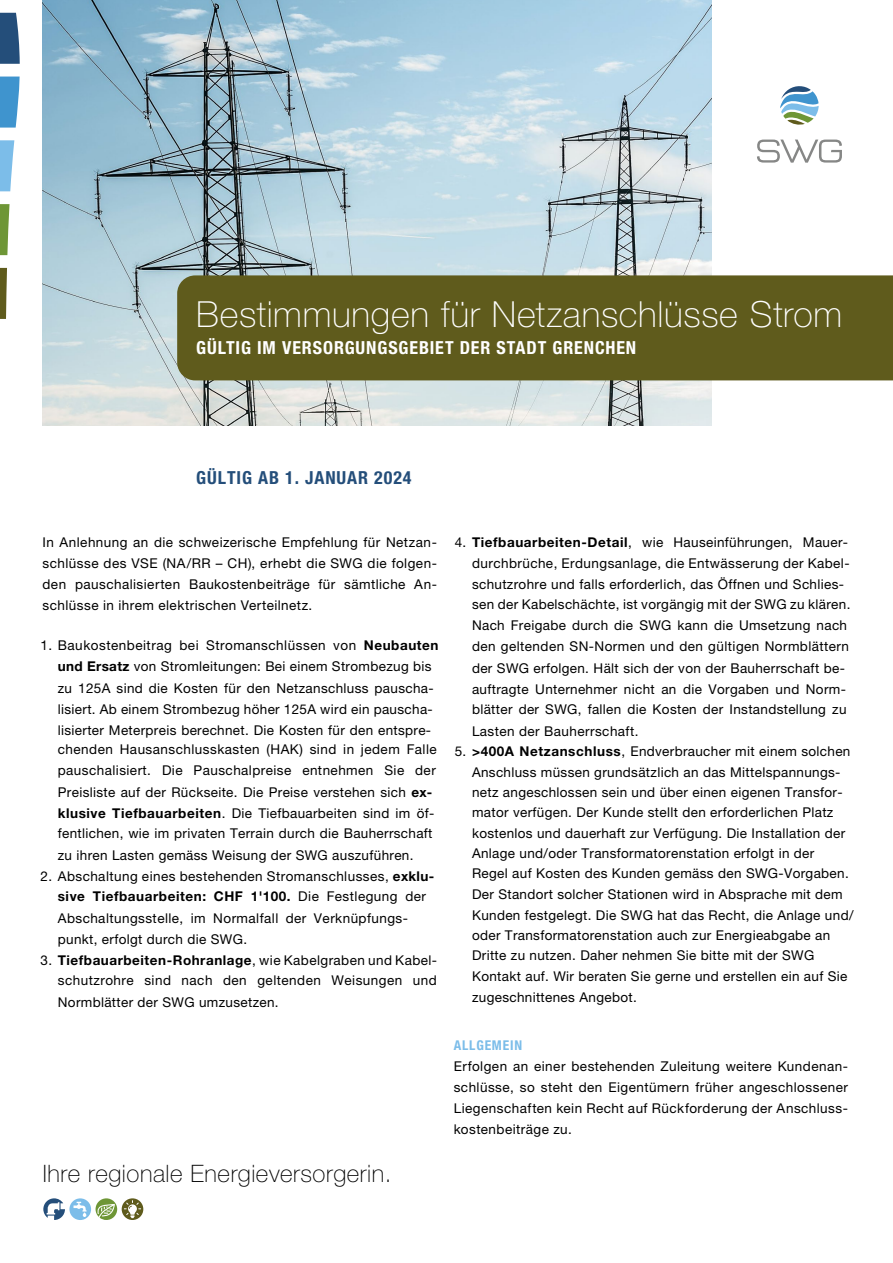
<style>
.page{position:relative;width:893px;height:1263px;background:#fff}
.page>*{position:absolute;margin:0;border:0;box-sizing:border-box;transform-origin:0 0}
.t1{font:100 36px "Helvetica Neue LT Std";letter-spacing:.02em;color:#fff}
.t2{font:100 24px "Helvetica Neue LT Std";letter-spacing:.025em;color:#000}
.t3{font:700 condensed 18px "Helvetica Neue LT Std";letter-spacing:.05em;color:#fff}
.t4{font:700 condensed 18px "Helvetica Neue LT Std";letter-spacing:.05em;color:#244e7a}
.t5{font:13.5px/20.9px "Helvetica Neue LT Std";letter-spacing:.025em;color:#000}
.t6{font:700 condensed 13.5px "Helvetica Neue LT Std";letter-spacing:.06em;color:#7cbde9}
.s1{font-weight:700}
</style>
<div class="page">
<img style="left:43px;top:0;width:668px;height:426px">
<div style="left:177px;top:275px;width:716px;height:105px;background:#5f5b1c"></div>
<svg style="left:69px;top:1198px;width:22px;height:22px"></svg>
<svg style="left:74px;top:1202px;width:13px;height:15px"></svg>
<svg style="left:43px;top:1198px;width:22px;height:22px"></svg>
<svg style="left:96px;top:1198px;width:47px;height:22px"></svg>
<svg style="left:780px;top:86px;width:39px;height:39px"></svg>
<svg style="left:757px;top:140px;width:85px;height:23px"></svg>
<svg style="left:0;top:13px;width:20px;height:51px"></svg>
<svg style="left:0;top:77px;width:20px;height:51px"></svg>
<svg style="left:0;top:140px;width:14px;height:51px"></svg>
<svg style="left:0;top:204px;width:10px;height:51px"></svg>
<svg style="left:0;top:268px;width:7px;height:51px"></svg>
<h1 class="t1" style="left:196px;top:294px;width:647px">Bestimmungen für Netzanschlüsse Strom</h1>
<h3 class="t3" style="left:196px;top:336px;width:441px">GÜLTIG IM VERSORGUNGSGEBIET DER STADT GRENCHEN</h3>
<h3 class="t4" style="left:196px;top:466px;width:217px">GÜLTIG AB 1. JANUAR 2024</h3>
<p class="t5" style="left:43px;top:531px;width:396px;text-align:justify">In Anlehnung an die schweizerische Empfehlung für Netzan&shy;schlüsse des VSE (NA/RR – CH), erhebt die SWG die folgen&shy;den pauschalisierten Baukostenbeiträge für sämtliche An&shy;schlüsse in ihrem elektrischen Verteilnetz.</p>
<p class="t5" style="left:58px;top:634px;width:382px;text-indent:-17px">1. Baukostenbeitrag bei Stromanschlüssen von <span class="s1">Neubauten und Ersatz</span> von Stromleitungen: Bei einem Strombezug bis zu 125A sind die Kosten für den Netzanschluss pauscha&shy;lisiert. Ab einem Strombezug höher 125A wird ein pauscha&shy;lisierter Meterpreis berechnet. Die Kosten für den entspre&shy;chenden Hausanschlusskasten (HAK) sind in jedem Falle pauschalisiert. Die Pauschalpreise entnehmen Sie der Preisliste auf der Rückseite. Die Preise verstehen sich <span class="s1">ex&shy;klusive Tiefbauarbeiten</span>. Die Tiefbauarbeiten sind im öf&shy;fentlichen, wie im privaten Terrain durch die Bauherrschaft</p>
<p class="t5" style="left:58px;top:845px;width:357px">zu ihren Lasten gemäss Weisung der SWG auszuführen.</p>
<p class="t5" style="left:58px;top:866px;width:378px;line-height:20.1px;text-indent:-17px">2. Abschaltung eines bestehenden Stromanschlusses, <span class="s1">exklu&shy;sive Tiefbauarbeiten: CHF 1'100.</span> Die Festlegung der</p>
<p class="t5" style="left:58px;top:907px;width:352px">Abschaltungsstelle, im Normalfall der Verknüpfungs&shy;punkt, erfolgt durch die SWG.</p>
<p class="t5" style="left:41px;top:950px;width:398px;line-height:20.1px;text-align:right">3. <span class="s1">Tiefbauarbeiten-Rohranlage</span>, wie Kabelgraben und Kabel&shy;schutzrohre sind nach den geltenden Weisungen und</p>
<p class="t5" style="left:58px;top:991px;width:222px">Normblätter der SWG umzusetzen.</p>
<h2 class="t2" style="left:43px;top:1159px;width:350px">Ihre regionale Energieversorgerin.</h2>
<p class="t5" style="left:472px;top:532px;width:380px;text-indent:-17px">4. <span class="s1">Tiefbauarbeiten-Detail</span>, wie Hauseinführungen, Mauer&shy;durchbrüche, Erdungsanlage, die Entwässerung der Kabel&shy;schutzrohre und falls erforderlich, das Öffnen und Schlies&shy;sen der Kabelschächte, ist vorgängig mit der SWG zu klären.<br>Nach Freigabe durch die SWG kann die Umsetzung nach den geltenden SN-Normen und den gültigen Normblättern der SWG erfolgen. Hält sich der von der Bauherrschaft be&shy;auftragte Unternehmer nicht an die Vorgaben und Norm&shy;blätter der SWG, fallen die Kosten der Instandstellung zu</p>
<p class="t5" style="left:472px;top:721px;width:168px">Lasten der Bauherrschaft.</p>
<p class="t5" style="left:455px;top:740px;width:397px;line-height:21.5px;text-align:center">5. <span class="s1">&gt;400A Netzanschluss</span>, Endverbraucher mit einem solchen<br>Anschluss müssen grundsätzlich an das Mittelspannungs-</p>
<p class="t5" style="left:472px;top:781px;width:383px">netz angeschlossen sein und über einen eigenen Transfor&shy;mator verfügen. Der Kunde stellt den erforderlichen Platz kostenlos und dauerhaft zur Verfügung. Die Installation der Anlage und/oder Transformatorenstation erfolgt in der Regel auf Kosten des Kunden gemäss den SWG-Vorgaben.<br>Der Standort solcher Stationen wird in Absprache mit dem Kunden festgelegt. Die SWG hat das Recht, die Anlage und/</p>
<p class="t5" style="left:472px;top:924px;width:377px">oder Transformatorenstation auch zur Energieabgabe an Dritte zu nutzen. Daher nehmen Sie bitte mit der SWG Kontakt auf. Wir beraten Sie gerne und erstellen ein auf Sie zugeschnittenes Angebot.</p>
<p class="t6" style="left:454px;top:1037px;width:70px">ALLGEMEIN</p>
<p class="t5" style="left:454px;top:1056px;width:396px;text-align:justify">Erfolgen an einer bestehenden Zuleitung weitere Kundenan&shy;schlüsse, so steht den Eigentümern früher angeschlossener Liegenschaften kein Recht auf Rückforderung der Anschluss&shy;kostenbeiträge zu.</p>
</div>
